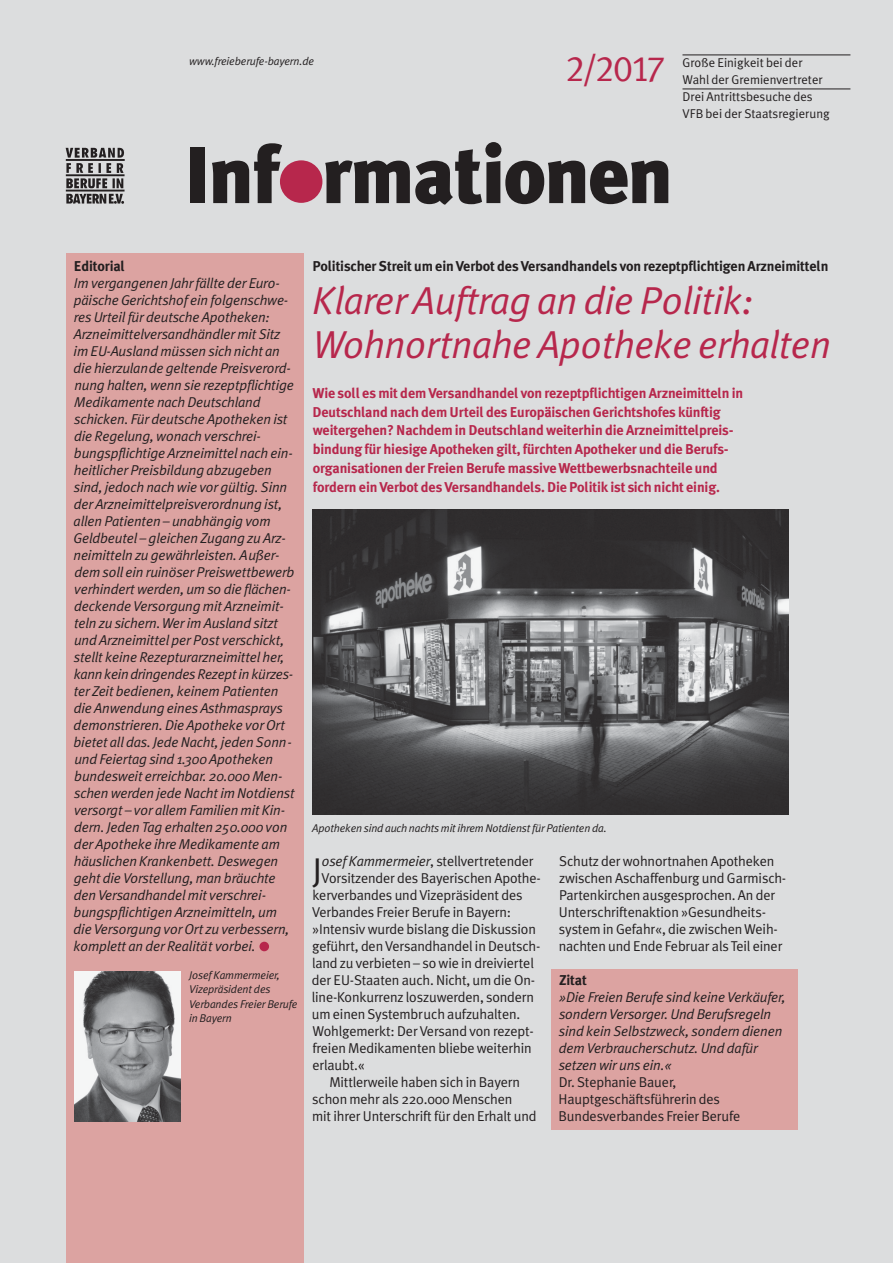
<style>
.page{position:relative;width:893px;height:1263px;background:#dcddde}
.page>*{position:absolute;margin:0;border:0;box-sizing:border-box;transform-origin:0 0}
.t1{font:italic 39px/43.5px "Meta Plus Normal";letter-spacing:-.01em;color:#b7274c}
.t2{font:36px "Meta Plus Normal Caps";color:#b7274c}
.t3{font:35.85px "Meta Plus Normal";color:#231f20}
.t4{font:italic 14.25px/17px "Meta Plus Normal";letter-spacing:-.01em;color:#231f20}
.t5{font:14.25px/17px "Meta Plus Normal";letter-spacing:-.01em;color:#231f20}
.t6{font:700 14.25px/18.8px "Meta Plus";letter-spacing:-.01em;color:#b7274c}
.t7{font:700 14.25px "Meta Plus";letter-spacing:-.01em;color:#231f20}
.t8{font:12.75px/17px "Meta Plus Normal";color:#231f20}
.t9{font:italic 11.25px/14.2px "Meta Plus Normal";letter-spacing:-.01em;color:#231f20}
.s1{font-style:italic}
</style>
<div class="page">
<div style="left:66px;top:254px;width:237px;height:1009px;background:#dca3a1"></div>
<img style="left:66px;top:147px;width:59px;height:57px">
<div style="left:485px;top:142px;width:16px;height:16px;background:#231f20;border-radius:50%"></div>
<svg style="left:325px;top:149px;width:343px;height:56px"></svg>
<div style="left:280px;top:160px;width:42px;height:43px;background:#b7274c;border-radius:50%"></div>
<svg style="left:212px;top:143px;width:70px;height:60px"></svg>
<div style="left:191px;top:147px;width:14px;height:56px;background:#231f20"></div>
<div style="left:551px;top:969px;width:246px;height:161px;background:#dca3a1"></div>
<img style="left:74px;top:971px;width:107px;height:150px">
<hr style="left:682px;top:55px;width:168px;height:1px;background:#231f20">
<hr style="left:682px;top:89px;width:168px;height:1px;background:#231f20">
<div style="left:259px;top:942px;width:10px;height:9px;background:#b7274c;border-radius:50%"></div>
<img style="left:313px;top:509px;width:476px;height:305px">
<p class="t9" style="left:189px;top:55px;width:126px">www.freieberufe-bayern.de</p>
<h2 class="t2" style="left:566px;top:48px;width:101px">2/2017</h2>
<p class="t8" style="left:682px;top:55px;width:149px">Große Einigkeit bei der<br>Wahl der Gremienvertreter<br>Drei Antrittsbesuche des<br>VFB bei der Staatsregierung</p>
<p class="t7" style="left:74px;top:260px;width:53px">Editorial</p>
<p class="t4" style="left:73px;top:276px;width:223px">Im vergangenen Jahr fällte der Euro&shy;päische Gerichtshof ein folgenschwe&shy;res Urteil für deutsche Apotheken:<br>Arzneimittelversandhändler mit Sitz im EU-Ausland müssen sich nicht an die hierzulande geltende Preisverord&shy;nung halten, wenn sie rezeptpflichtige Medikamente nach Deutschland schicken. Für deutsche Apotheken ist die Regelung, wonach verschrei&shy;bungspflichtige Arzneimittel nach ein&shy;heitlicher Preisbildung abzugeben sind, jedoch nach wie vor gültig. Sinn der Arzneimittelpreisverordnung ist, allen Patienten – unabhängig vom Geldbeutel – gleichen Zugang zu Arz&shy;neimitteln zu gewährleisten. Außer&shy;dem soll ein ruinöser Preiswettbewerb verhindert werden, um so die flächen&shy;deckende Versorgung mit Arzneimit&shy;teln zu sichern.Wer im Ausland sitzt und Arzneimittel per Post verschickt, stellt keine Rezepturarzneimittel her, kannkeindringendes Rezept in kürzes&shy;ter Zeit bedienen, keinem Patienten die Anwendung eines Asthmasprays demonstrieren. Die Apotheke vor Ort bietet all das. Jede Nacht, jeden Sonn&shy;und Feiertag sind 1.300 Apotheken bundesweit erreichbar. 20.000 Men&shy;schen werden jede Nacht im Notdienst versorgt – vor allem Familien mit Kin&shy;dern. Jeden Tag erhalten250.000 von der Apotheke ihre Medikamente am häuslichen Krankenbett. Deswegen geht die Vorstellung, man bräuchte den Versandhandel mit verschrei&shy;bungspflichtigen Arzneimitteln, um die Versorgung vor Ort zu verbessern, komplett an der Realität vorbei.</p>
<p class="t9" style="left:189px;top:969px;width:110px">Josef Kammermeier,<br>Vizepräsident des<br>Verbandes Freier Berufe in Bayern</p>
<p class="t7" style="left:313px;top:260px;width:517px">Politischer Streit um ein Verbot des Versandhandels von rezeptpflichtigen Arzneimitteln</p>
<h1 class="t1" style="left:312px;top:282px;width:520px">Klarer Auftrag an die Politik:<br>Wohnortnahe Apotheke erhalten</h1>
<p class="t6" style="left:313px;top:384px;width:432px">Wie soll es mit dem Versandhandel von rezeptpflichtigen Arzneimitteln in Deutschland nach dem Urteil des Europäischen Gerichtshofes künftig weitergehen? Nachdem in Deutschland weiterhin die Arzneimittelpreis&shy;bindung für hiesige Apotheken gilt, fürchten Apotheker und die Berufs&shy;organisationen der Freien Berufe massive Wettbewerbsnachteile und fordern ein Verbot des Versandhandels. Die Politik ist sich nicht einig.</p>
<p class="t9" style="left:312px;top:822px;width:296px">Apotheken sind auch nachts mit ihrem Notdienst für Patienten da.</p>
<h3 class="t3" style="left:313px;top:857px;width:11px">J</h3>
<p class="t5" style="left:322px;top:854px;width:213px"><span class="s1">osef Kammermeier</span>, stellvertretender</p>
<p class="t5" style="left:322px;top:871px;width:221px">Vorsitzender des Bayerischen Apothe-</p>
<p class="t5" style="left:312px;top:888px;width:212px">kerverbandes und Vizepräsident des</p>
<p class="t5" style="left:312px;top:905px;width:200px">Verbandes Freier Berufe in Bayern:</p>
<p class="t5" style="left:312px;top:922px;width:225px">»Intensiv wurde bislang die Diskussion</p>
<p class="t5" style="left:312px;top:939px;width:230px">geführt, den Versandhandel in Deutsch-</p>
<p class="t5" style="left:312px;top:956px;width:223px">land zu verbieten – so wie in dreiviertel</p>
<p class="t5" style="left:312px;top:973px;width:225px">der EU-Staaten auch. Nicht, um die On-</p>
<p class="t5" style="left:312px;top:990px;width:224px">line-Konkurrenz loszuwerden, sondern</p>
<p class="t5" style="left:312px;top:1007px;width:210px">um einen Systembruch aufzuhalten.</p>
<p class="t5" style="left:312px;top:1024px;width:223px">Wohlgemerkt: Der Versand von rezept-</p>
<p class="t5" style="left:312px;top:1041px;width:221px">freien Medikamenten bliebe weiterhin</p>
<p class="t5" style="left:312px;top:1058px;width:54px">erlaubt.«</p>
<p class="t5" style="left:329px;top:1075px;width:192px">Mittlerweile haben sich in Bayern</p>
<p class="t5" style="left:312px;top:1092px;width:202px">schon mehr als 220.000 Menschen</p>
<p class="t5" style="left:312px;top:1109px;width:226px">mit ihrer Unterschrift für den Erhalt und</p>
<p class="t5" style="left:559px;top:854px;width:229px">Schutz der wohnortnahen Apotheken zwischen Aschaffenburg und Garmisch-Partenkirchen ausgesprochen. An der Unterschriftenaktion »Gesundheits&shy;system in Gefahr«, die zwischen Weih&shy;nachten und Ende Februar als Teil einer</p>
<p class="t7" style="left:559px;top:975px;width:29px">Zitat</p>
<p class="t4" style="left:559px;top:990px;width:228px">»Die Freien Berufe sind keine Verkäufer, sondern Versorger. Und Berufsregeln sind kein Selbstzweck, sondern dienen dem Verbraucherschutz. Und dafür setzen wir uns ein.«</p>
<p class="t5" style="left:559px;top:1075px;width:183px">Dr. Stephanie Bauer,<br>Hauptgeschäftsführerin des<br>Bundesverbandes Freier Berufe</p>
</div>
